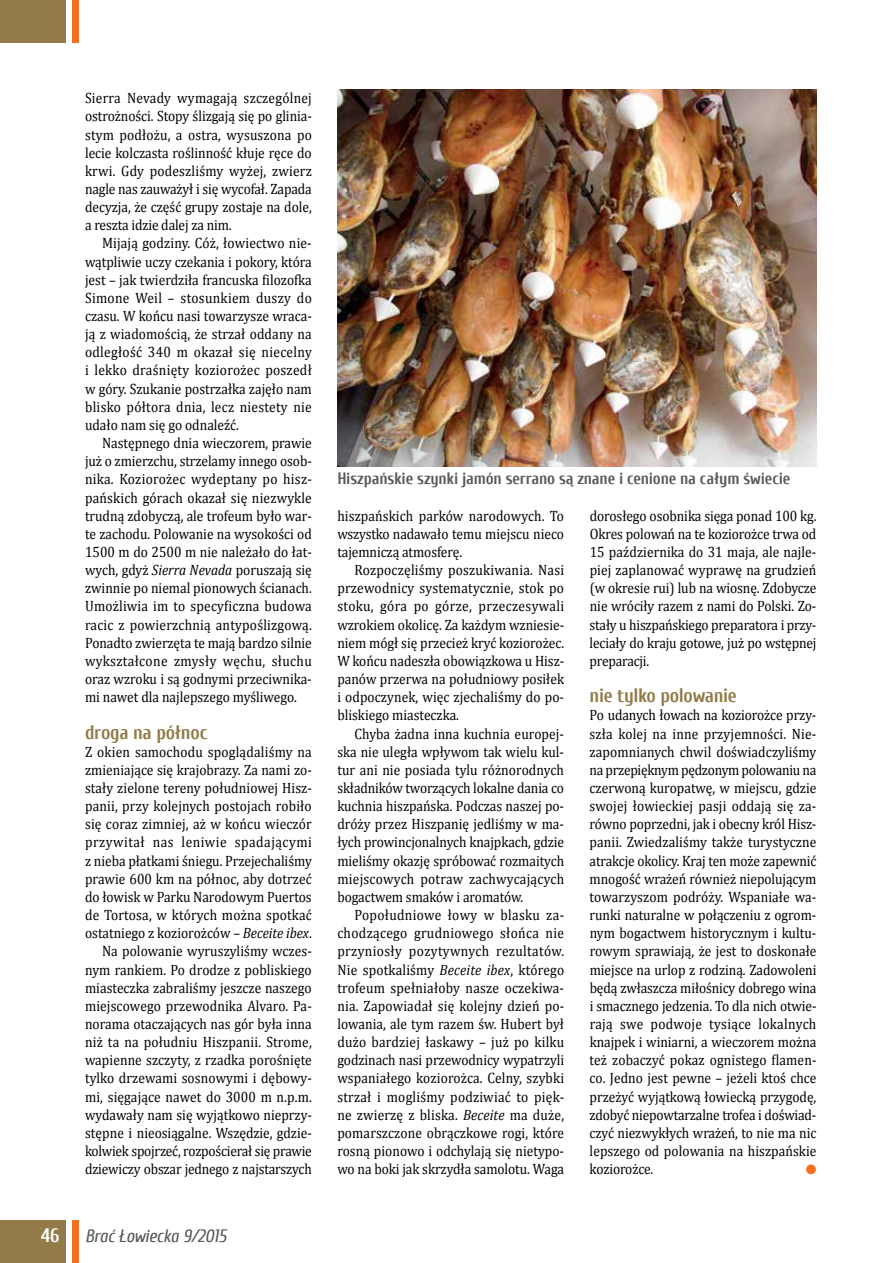
<style>
.page{position:relative;width:893px;height:1263px;background:#fff}
.page>*{position:absolute;margin:0;border:0;box-sizing:border-box;transform-origin:0 0}
.t1{font:700 19.5px "Cuprum";letter-spacing:-.015em;color:#927b48}
.t2{font:700 19.5px "Cuprum";color:#fff}
.t3{font:italic 18px "Cuprum";letter-spacing:-.01em;color:#58595b}
.t4{font:700 16.5px "Cuprum";letter-spacing:-.01em;color:#58595b}
.t5{font:15px/18.1px "Cambria";color:#000;text-align:justify;scale:.9 1}
.t6{font:13.5px "Zapf Dingbats ITC";color:#f36f21}
.s1{font-style:italic}
</style>
<div class="page">
<div style="left:72px;top:0;width:7px;height:43px;background:#f36f21"></div>
<div style="left:72px;top:1220px;width:7px;height:43px;background:#f36f21"></div>
<div style="left:0;top:1220px;width:66px;height:43px;background:#927b48"></div>
<div style="left:0;top:0;width:66px;height:43px;background:#927b48"></div>
<img style="left:337px;top:89px;width:479px;height:377px">
<p class="t5" style="left:85px;top:89px;width:254px">Sierra Nevady wymagają szczególnej ostrożności. Stopy ślizgają się po glinia&shy;stym podłożu, a ostra, wysuszona po lecie kolczasta roślinność kłuje ręce do krwi. Gdy podeszliśmy wyżej, zwierz nagle nas zauważył i się wycofał. Zapada decyzja, że część grupy zostaje na dole, a reszta idzie dalej za nim.</p>
<p class="t5" style="left:85px;top:234px;width:254px;text-indent:17px">Mijają godziny. Cóż, łowiectwo nie&shy;wątpliwie uczy czekania i pokory, która jest – jak twierdziła francuska filozofka Simone Weil – stosunkiem duszy do czasu. W końcu nasi towarzysze wraca&shy;ją z wiadomością, że strzał oddany na odległość 340 m okazał się niecelny i lekko draśnięty koziorożec poszedł w góry. Szukanie postrzałka zajęło nam blisko półtora dnia, lecz niestety nie udało nam się go odnaleźć.</p>
<p class="t5" style="left:85px;top:434px;width:254px;text-indent:17px">Następnego dnia wieczorem, prawie już o zmierzchu, strzelamy innego osob&shy;nika. Koziorożec wydeptany po hisz&shy;pańskich górach okazał się niezwykle trudną zdobyczą, ale trofeum było war&shy;te zachodu. Polowanie na wysokości od 1500 m do 2500 m nie należało do łat&shy;wych, gdyż <span class="s1">Sierra Nevada</span> poruszają się zwinnie po niemal pionowych ścianach.<br>Umożliwia im to specyficzna budowa racic z powierzchnią antypoślizgową.<br>Ponadto zwierzęta te mają bardzo silnie wykształcone zmysły węchu, słuchu oraz wzroku i są godnymi przeciwnika&shy;mi nawet dla najlepszego myśliwego.</p>
<h1 class="t1" style="left:85px;top:721px;width:124px">droga na północ</h1>
<p class="t5" style="left:85px;top:742px;width:254px;text-align:right">Z okien samochodu spoglądaliśmy na zmieniające się krajobrazy. Za nami zo&shy;stały zielone tereny południowej Hisz&shy;panii, przy kolejnych postojach robiło się coraz zimniej, aż w końcu wieczór przywitał nas leniwie spadającymi z nieba płatkami śniegu. Przejechaliśmy prawie 600 km na północ, aby dotrzeć do łowisk w Parku Narodowym Puertos de Tortosa, w których można spotkać ostatniego z koziorożców – <span class="s1">Beceite ibex</span>.<br>Na polowanie wyruszyliśmy wczes&shy;nym rankiem. Po drodze z pobliskiego miasteczka zabraliśmy jeszcze naszego miejscowego przewodnika Alvaro. Pa&shy;norama otaczających nas gór była inna niż ta na południu Hiszpanii. Strome, wapienne szczyty, z rzadka porośnięte tylko drzewami sosnowymi i dębowy&shy;mi, sięgające nawet do 3000 m n.p.m. wydawały nam się wyjątkowo nieprzy&shy;stępne i nieosiągalne. Wszędzie, gdzie&shy;kolwiek spojrzeć, rozpościerał się prawie dziewiczy obszar jednego z najstarszych</p>
<h1 class="t2" style="left:41px;top:1225px;width:20px">46</h1>
<p class="t3" style="left:85px;top:1226px;width:143px">Brać Łowiecka 9/2015</p>
<p class="t4" style="left:337px;top:470px;width:455px">Hiszpańskie szynki jamón serrano są znane i cenione na całym świecie</p>
<p class="t5" style="left:337px;top:507px;width:253px">hiszpańskich parków narodowych. To wszystko nadawało temu miejscu nieco tajemniczą atmosferę.</p>
<p class="t5" style="left:337px;top:561px;width:254px;text-indent:17px">Rozpoczęliśmy poszukiwania. Nasi przewodnicy systematycznie, stok po stoku, góra po górze, przeczesywali wzrokiem okolicę. Za każdym wzniesie&shy;niem mógł się przecież kryć koziorożec.<br>W końcu nadeszła obowiązkowa u Hisz&shy;panów przerwa na południowy posiłek i odpoczynek, więc zjechaliśmy do po&shy;bliskiego miasteczka.</p>
<p class="t5" style="left:337px;top:724px;width:254px;text-indent:17px">Chyba żadna inna kuchnia europej&shy;ska nie uległa wpływom tak wielu kul&shy;tur ani nie posiada tylu różnorodnych składników tworzących lokalne dania co kuchnia hiszpańska. Podczas naszej po&shy;dróży przez Hiszpanię jedliśmy w ma&shy;łych prowincjonalnych knajpkach, gdzie mieliśmy okazję spróbować rozmaitych miejscowych potraw zachwycających bogactwem smaków i aromatów.</p>
<p class="t5" style="left:337px;top:906px;width:254px;text-indent:17px">Popołudniowe łowy w blasku za&shy;chodzącego grudniowego słońca nie przyniosły pozytywnych rezultatów.<br>Nie spotkaliśmy <span class="s1">Beceite ibex</span>, którego trofeum spełniałoby nasze oczekiwa&shy;nia. Zapowiadał się kolejny dzień po&shy;lowania, ale tym razem św. Hubert był dużo bardziej łaskawy – już po kilku godzinach nasi przewodnicy wypatrzyli wspaniałego koziorożca. Celny, szybki strzał i mogliśmy podziwiać to pięk&shy;ne zwierzę z bliska. <span class="s1">Beceite</span> ma duże, pomarszczone obrączkowe rogi, które rosną pionowo i odchylają się nietypo&shy;wo na boki jak skrzydła samolotu. Waga</p>
<p class="t5" style="left:590px;top:507px;width:254px">dorosłego osobnika sięga ponad 100 kg.<br>Okres polowań na te koziorożce trwa od 15 października do 31 maja, ale najle&shy;piej zaplanować wyprawę na grudzień (w okresie rui) lub na wiosnę. Zdobycze nie wróciły razem z nami do Polski. Zo&shy;stały u hiszpańskiego preparatora i przy&shy;leciały do kraju gotowe, już po wstępnej preparacji.</p>
<h1 class="t1" style="left:590px;top:685px;width:149px">nie tylko polowanie</h1>
<p class="t5" style="left:590px;top:706px;width:254px">Po udanych łowach na koziorożce przy&shy;szła kolej na inne przyjemności. Nie&shy;zapomnianych chwil doświadczyliśmy na przepięknym pędzonym polowaniu na czerwoną kuropatwę, w miejscu, gdzie swojej łowieckiej pasji oddają się za&shy;równo poprzedni, jak i obecny król Hisz&shy;panii. Zwiedzaliśmy także turystyczne atrakcje okolicy. Kraj ten może zapewnić mnogość wrażeń również niepolującym towarzyszom podróży. Wspaniałe wa&shy;runki naturalne w połączeniu z ogrom&shy;nym bogactwem historycznym i kultu&shy;rowym sprawiają, że jest to doskonałe miejsce na urlop z rodziną. Zadowoleni będą zwłaszcza miłośnicy dobrego wina i smacznego jedzenia. To dla nich otwie&shy;rają swe podwoje tysiące lokalnych knajpek i winiarni, a wieczorem można też zobaczyć pokaz ognistego flamen&shy;co. Jedno jest pewne – jeżeli ktoś chce przeżyć wyjątkową łowiecką przygodę, zdobyć niepowtarzalne trofea i doświad&shy;czyć niezwykłych wrażeń, to nie ma nic lepszego od polowania na hiszpańskie koziorożce.</p>
<p class="t6" style="left:806px;top:1163px;width:12px">●</p>
</div>
